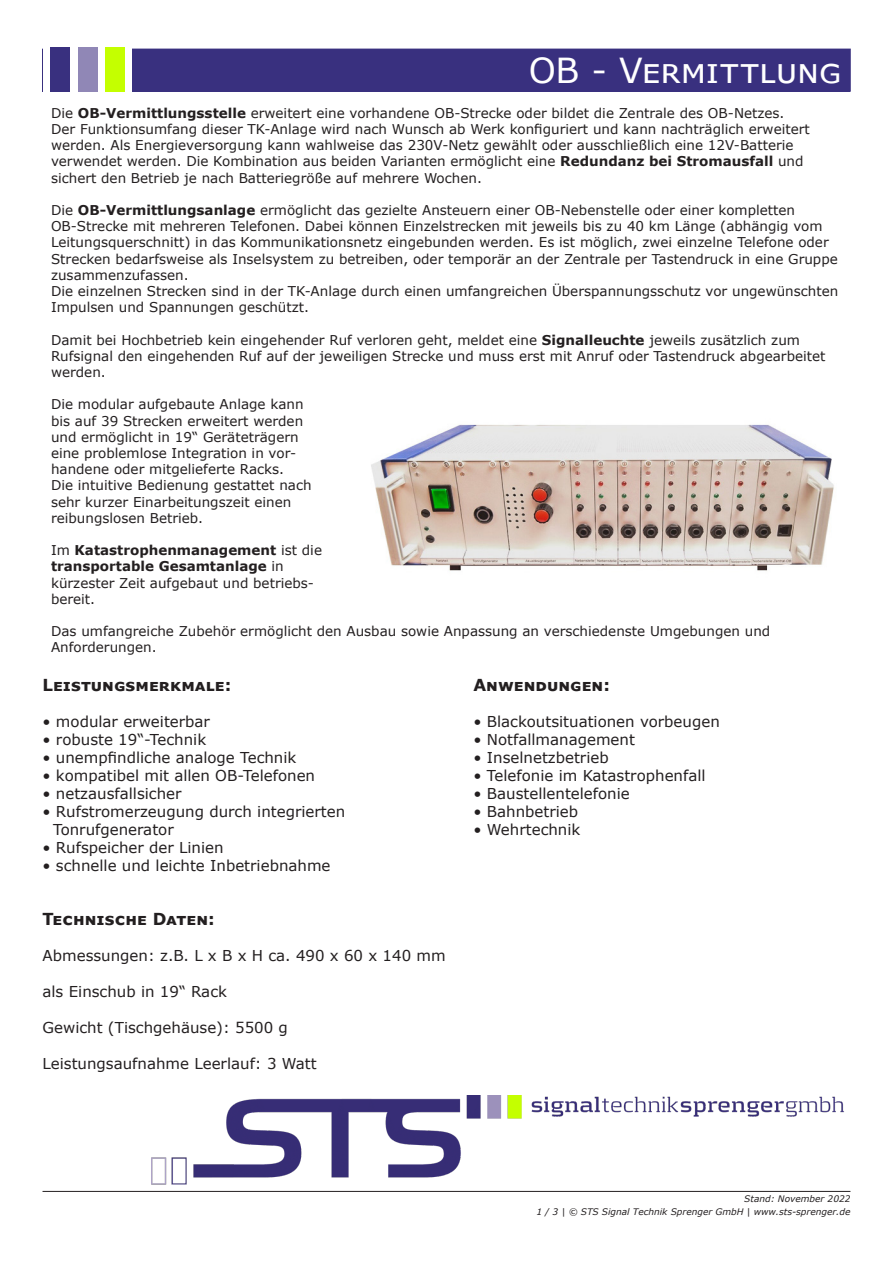
<style>
.page{position:relative;width:893px;height:1263px;background:#fff}
.page>*{position:absolute;margin:0;border:0;box-sizing:border-box;transform-origin:0 0}
.Absatzformat_1{font:34.5px "Verdana";letter-spacing:-.01em;color:#fff}
.Absatzformat_1-2{font:700 16.5px "Verdana";color:#231f20}
.Absatzformat_1-3{font:15px "Verdana";color:#231f20}
.t1{font:13.5px/16.2px "Verdana";color:#231f20}
.t2{font:700 13.5px/16.2px "Verdana";color:#231f20}
.t3{font:italic 9px "Verdana";color:#231f20}
.s1{font-weight:700}
.s2{font-weight:400}
</style>
<div class="page">
<img style="left:151px;top:1095px;width:693px;height:89px">
<hr style="left:43px;top:1191px;width:807px;height:1px;background:#231f20">
<img style="left:371px;top:424px;width:463px;height:147px">
<div style="left:43px;top:49px;width:807px;height:42px;background:#39307f"></div>
<div style="left:43px;top:45px;width:89px;height:51px;background:#fff"></div>
<div style="left:105px;top:47px;width:19px;height:45px;background:#c4ff00"></div>
<div style="left:78px;top:47px;width:19px;height:45px;background:#9087b6"></div>
<div style="left:51px;top:47px;width:19px;height:45px;background:#39307f"></div>
<p class="Absatzformat_1" style="left:529px;top:47px;width:314px">OB - Vermittlung</p>
<p class="t1" style="left:51px;top:105px;width:735px">Die <span class="s1">OB-Vermittlungsstelle</span> erweitert eine vorhandene OB-Strecke oder bildet die Zentrale des OB-Netzes.</p>
<p class="t1" style="left:51px;top:121px;width:760px">Der Funktionsumfang dieser TK-Anlage wird nach Wunsch ab Werk konfiguriert und kann nachträglich erweitert</p>
<p class="t1" style="left:51px;top:137px;width:744px">werden. Als Energieversorgung kann wahlweise das 230V-Netz gewählt oder ausschließlich eine 12V-Batterie</p>
<p class="t1" style="left:51px;top:153px;width:754px">verwendet werden. Die Kombination aus beiden Varianten ermöglicht eine <span class="s1">Redundanz bei Stromausfall</span> und</p>
<p class="t1" style="left:51px;top:169px;width:432px">sichert den Betrieb je nach Batteriegröße auf mehrere Wochen.</p>
<p class="t1" style="left:51px;top:202px;width:746px">Die <span class="s1">OB-Vermittlungsanlage</span> ermöglicht das gezielte Ansteuern einer OB-Nebenstelle oder einer kompletten</p>
<p class="t1" style="left:51px;top:218px;width:788px">OB-Strecke mit mehreren Telefonen. Dabei können Einzelstrecken mit jeweils bis zu 40 km Länge (abhängig vom Leitungsquerschnitt) in das Kommunikationsnetz eingebunden werden. Es ist möglich, zwei einzelne Telefone oder Strecken bedarfsweise als Inselsystem zu betreiben, oder temporär an der Zentrale per Tastendruck in eine Gruppe zusammenzufassen.</p>
<p class="t1" style="left:51px;top:283px;width:789px">Die einzelnen Strecken sind in der TK-Anlage durch einen umfangreichen Überspannungsschutz vor ungewünschten<br>Impulsen und Spannungen geschützt.</p>
<p class="t1" style="left:51px;top:331px;width:750px">Damit bei Hochbetrieb kein eingehender Ruf verloren geht, meldet eine <span class="s1">Signalleuchte</span> jeweils zusätzlich zum</p>
<p class="t1" style="left:51px;top:348px;width:776px">Rufsignal den eingehenden Ruf auf der jeweiligen Strecke und muss erst mit Anruf oder Tastendruck abgearbeitet werden.</p>
<p class="t1" style="left:51px;top:396px;width:254px">Die modular aufgebaute Anlage kann</p>
<p class="t1" style="left:51px;top:412px;width:254px">bis auf 39 Strecken erweitert werden</p>
<p class="t1" style="left:51px;top:429px;width:249px">und ermöglicht in 19“ Geräteträgern</p>
<p class="t1" style="left:51px;top:445px;width:247px">eine problemlose Integration in vor-</p>
<p class="t1" style="left:51px;top:461px;width:235px">handene oder mitgelieferte Racks.</p>
<p class="t1" style="left:51px;top:477px;width:262px">Die intuitive Bedienung gestattet nach sehr kurzer Einarbeitungszeit einen</p>
<p class="t1" style="left:51px;top:510px;width:154px">reibungslosen Betrieb.</p>
<p class="t2" style="left:51px;top:542px;width:272px"><span class="s2">Im</span> Katastrophenmanagement <span class="s2">ist die </span>transportable Gesamtanlage <span class="s2">in</span></p>
<p class="t1" style="left:51px;top:574px;width:264px">kürzester Zeit aufgebaut und betriebs&shy;bereit.</p>
<p class="t1" style="left:51px;top:623px;width:721px">Das umfangreiche Zubehör ermöglicht den Ausbau sowie Anpassung an verschiedenste Umgebungen und</p>
<p class="t1" style="left:51px;top:639px;width:107px">Anforderungen.</p>
<p class="Absatzformat_1-2" style="left:43px;top:673px;width:190px">Leistungsmerkmale:</p>
<p class="Absatzformat_1-3" style="left:43px;top:711px;width:169px">• modular erweiterbar</p>
<p class="Absatzformat_1-3" style="left:43px;top:729px;width:165px">• robuste 19“-Technik</p>
<p class="Absatzformat_1-3" style="left:43px;top:747px;width:255px">• unempfindliche analoge Technik</p>
<p class="Absatzformat_1-3" style="left:43px;top:765px;width:274px">• kompatibel mit allen OB-Telefonen</p>
<p class="Absatzformat_1-3" style="left:43px;top:783px;width:141px">• netzausfallsicher</p>
<p class="Absatzformat_1-3" style="left:43px;top:801px;width:304px">• Rufstromerzeugung durch integrierten</p>
<p class="Absatzformat_1-3" style="left:53px;top:819px;width:122px">Tonrufgenerator</p>
<p class="Absatzformat_1-3" style="left:43px;top:837px;width:183px">• Rufspeicher der Linien</p>
<p class="Absatzformat_1-3" style="left:43px;top:855px;width:290px">• schnelle und leichte Inbetriebnahme</p>
<p class="Absatzformat_1-2" style="left:43px;top:907px;width:174px">Technische Daten:</p>
<p class="Absatzformat_1-3" style="left:43px;top:945px;width:405px">Abmessungen: z.B. L x B x H ca. 490 x 60 x 140 mm</p>
<p class="Absatzformat_1-3" style="left:43px;top:981px;width:186px">als Einschub in 19“ Rack</p>
<p class="Absatzformat_1-3" style="left:43px;top:1017px;width:247px">Gewicht (Tischgehäuse): 5500 g</p>
<p class="Absatzformat_1-3" style="left:43px;top:1053px;width:276px">Leistungsaufnahme Leerlauf: 3 Watt</p>
<p class="Absatzformat_1-2" style="left:473px;top:673px;width:138px">Anwendungen:</p>
<p class="Absatzformat_1-3" style="left:473px;top:711px;width:248px">• Blackoutsituationen vorbeugen</p>
<p class="Absatzformat_1-3" style="left:473px;top:729px;width:163px">• Notfallmanagement</p>
<p class="Absatzformat_1-3" style="left:473px;top:747px;width:137px">• Inselnetzbetrieb</p>
<p class="Absatzformat_1-3" style="left:473px;top:765px;width:234px">• Telefonie im Katastrophenfall</p>
<p class="Absatzformat_1-3" style="left:473px;top:783px;width:158px">• Baustellentelefonie</p>
<p class="Absatzformat_1-3" style="left:473px;top:801px;width:106px">• Bahnbetrieb</p>
<p class="Absatzformat_1-3" style="left:473px;top:819px;width:109px">• Wehrtechnik</p>
<p class="t3" style="left:744px;top:1192px;width:108px">Stand: November 2022</p>
<p class="t3" style="left:536px;top:1206px;width:316px">1 / 3 | © STS Signal Technik Sprenger GmbH | www.sts-sprenger.de</p>
</div>
